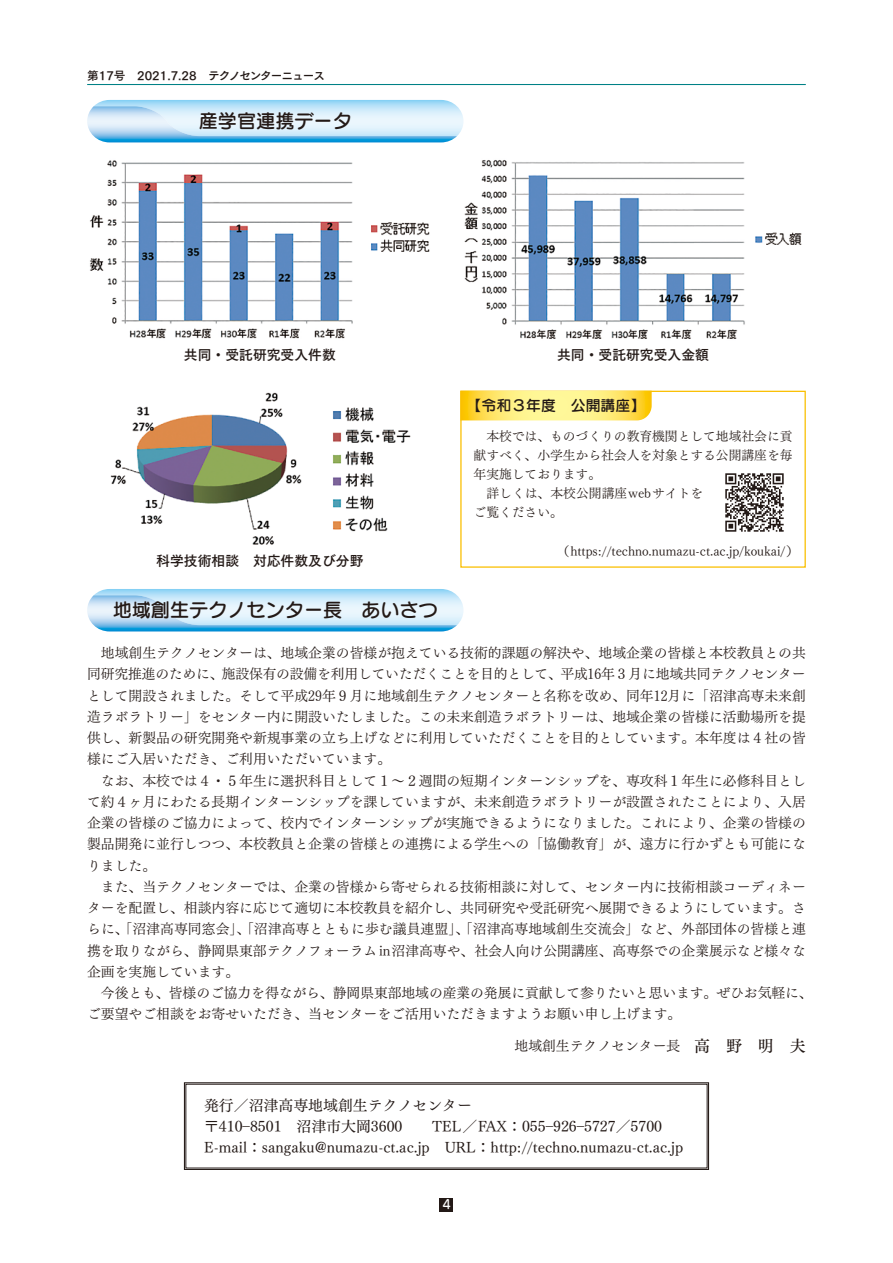
<style>
.page{position:relative;width:893px;height:1263px;background:#fff}
.page>*{position:absolute;margin:0;border:0;box-sizing:border-box;transform-origin:0 0}
.t1{font:19.2px "Seurat Pro DB";color:#231916}
.t2{font:14.85px/21.3px "Tsuku Min Pr 6 M";color:#231916}
.t3{font:14.85px "Seurat Pro DB";color:#231916}
.t4{font:13.8px/21.3px "Tsuku Min Pr 6 R";color:#231916;text-align:justify}
.t5{font:13.8px "Tsuku Go Pro B";color:#231916}
.t6{font:12.75px "Tsuku Min Pr 6 R";color:#231916}
.t7{font:12.75px "Seurat Pro DB";color:#fff}
.t8{font:11.7px "Tsuku Go Pro B";letter-spacing:-.09em;color:#231916}
.s1{font-family:"Tsuku Min Pr 6 D";font-size:15.9px}
</style>
<div class="page">
<hr style="left:87px;top:84px;width:719px;height:1px;background:#008186">
<div style="left:440px;top:1197px;width:13px;height:14px;background:#231916"></div>
<svg style="left:87px;top:100px;width:376px;height:42px"></svg>
<svg style="left:87px;top:589px;width:376px;height:42px"></svg>
<svg style="left:183px;top:1082px;width:527px;height:88px"></svg>
<img style="left:90px;top:160px;width:340px;height:179px">
<img style="left:464px;top:160px;width:338px;height:179px">
<img style="left:110px;top:392px;width:301px;height:153px">
<div style="left:460px;top:391px;width:346px;height:177px;border:1px solid #fabf00"></div>
<svg style="left:460px;top:391px;width:192px;height:29px"></svg>
<img style="left:725px;top:473px;width:59px;height:59px">
<p class="t8" style="left:87px;top:65px;width:240px">第17号　2021.7.28　テクノセンターニュース</p>
<h1 class="t1" style="left:199px;top:108px;width:155px">産学官連携データ</h1>
<p class="t5" style="left:184px;top:343px;width:154px">共同・受託研究受入件数</p>
<p class="t5" style="left:557px;top:343px;width:154px">共同・受託研究受入金額</p>
<p class="t5" style="left:156px;top:549px;width:209px">科学技術相談　対応件数及び分野</p>
<h1 class="t1" style="left:113px;top:597px;width:327px">地域創生テクノセンター長　あいさつ</h1>
<p class="t3" style="left:467px;top:396px;width:180px">【令和３年度　公開講座】</p>
<p class="t6" style="left:486px;top:424px;width:308px">本校では、ものづくりの教育機関として地域社会に貢</p>
<p class="t6" style="left:474px;top:444px;width:320px">献すべく、小学生から社会人を対象とする公開講座を毎</p>
<p class="t6" style="left:474px;top:463px;width:129px">年実施しております。</p>
<p class="t6" style="left:486px;top:482px;width:218px">詳しくは、本校公開講座webサイトを</p>
<p class="t6" style="left:474px;top:501px;width:91px">ご覧ください。</p>
<p class="t6" style="left:557px;top:539px;width:244px">（https://techno.numazu-ct.ac.jp/koukai/）</p>
<p class="t4" style="left:87px;top:641px;width:720px;text-indent:14px">地域創生テクノセンターは、地域企業の皆様が抱えている技術的課題の解決や、地域企業の皆様と本校教員との共同研究推進のために、施設保有の設備を利用していただくことを目的として、平成16年３月に地域共同テクノセンターとして開設されました。そして平成29年９月に地域創生テクノセンターと名称を改め、同年12月に「沼津高専未来創造ラボラトリー」をセンター内に開設いたしました。この未来創造ラボラトリーは、地域企業の皆様に活動場所を提供し、新製品の研究開発や新規事業の立ち上げなどに利用していただくことを目的としています。本年度は４社の皆様にご入居いただき、ご利用いただいています。</p>
<p class="t4" style="left:87px;top:768px;width:720px;text-indent:14px">なお、本校では４・５年生に選択科目として１～２週間の短期インターンシップを、専攻科１年生に必修科目として約４ヶ月にわたる長期インターンシップを課していますが、未来創造ラボラトリーが設置されたことにより、入居企業の皆様のご協力によって、校内でインターンシップが実施できるようになりました。これにより、企業の皆様の製品開発に並行しつつ、本校教員と企業の皆様との連携による学生への「協働教育」が、遠方に行かずとも可能になりました。</p>
<p class="t4" style="left:87px;top:874px;width:720px;text-indent:14px">また、当テクノセンターでは、企業の皆様から寄せられる技術相談に対して、センター内に技術相談コーディネーターを配置し、相談内容に応じて適切に本校教員を紹介し、共同研究や受託研究へ展開できるようにしています。さらに、「沼津高専同窓会」、「沼津高専とともに歩む議員連盟」、「沼津高専地域創生交流会」など、外部団体の皆様と連携を取りながら、静岡県東部テクノフォーラムin沼津高専や、社会人向け公開講座、高専祭での企業展示など様々な企画を実施しています。</p>
<p class="t4" style="left:87px;top:981px;width:727px;text-indent:14px">今後とも、皆様のご協力を得ながら、静岡県東部地域の産業の発展に貢献して参りたいと思います。ぜひお気軽に、ご要望やご相談をお寄せいただき、当センターをご活用いただきますようお願い申し上げます。</p>
<p class="t4" style="left:514px;top:1034px;width:293px">地域創生テクノセンター長　<span class="s1">高　野　明　夫</span></p>
<p class="t2" style="left:204px;top:1093px;width:481px">発行／沼津高専地域創生テクノセンター<br>〒410－8501　沼津市大岡3600　　TEL／FAX：055－926－5727／5700<br>E-mail：sangaku@numazu-ct.ac.jp　URL：http://techno.numazu-ct.ac.jp</p>
<p class="t7" style="left:442px;top:1196px;width:10px">4</p>
</div>
